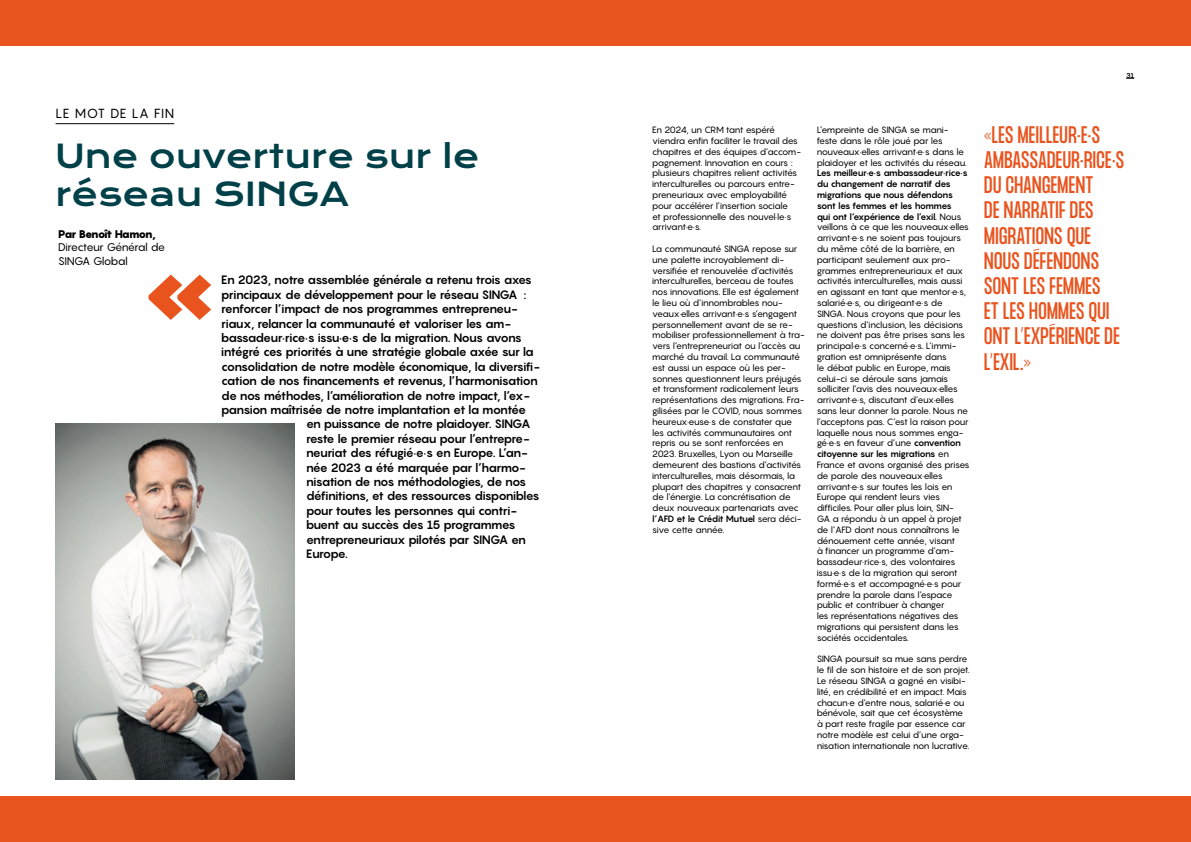
<style>
.page{position:relative;width:1191px;height:842px;background:#fff}
.page>*{position:absolute;margin:0;border:0;box-sizing:border-box;transform-origin:0 0}
.t1{font:32px/38.4px "Krona One";color:#004048}
.t2{font:21px/25.2px "Formula Condensed";letter-spacing:.02em;color:#e9531d}
.t3{font:13px "Pangram";letter-spacing:.035em;color:#000}
.t4{font:700 12px "Pangram";letter-spacing:-.08em;color:#000}
.t5{font:11px/13.2px "Pangram";letter-spacing:-.05em;color:#000}
.t6{font:900 11px "Pangram";letter-spacing:-.1em;color:#000}
.t7{font:9px/10.8px "Pangram";letter-spacing:-.06em;color:#000}
.t8{font:700 7px "Pangram";color:#000}
.s1{font-weight:700}
</style>
<div class="page">
<svg style="left:148px;top:275px;width:63px;height:45px"></svg>
<hr style="left:56px;top:123px;width:118px;height:1px;background:#000">
<img style="left:56px;top:423px;width:238px;height:357px">
<div style="left:0;top:796px;width:1191px;height:46px;background:#e9531d"></div>
<div style="left:0;top:0;width:1191px;height:45px;background:#e9531d"></div>
<h3 class="t3" style="left:56px;top:105px;width:120px">LE MOT DE LA FIN</h3>
<h1 class="t1" style="left:56px;top:137px;width:425px">Une ouverture sur le réseau SINGA</h1>
<p class="t6" style="left:58px;top:227px;width:99px">Par Benoît Hamon,</p>
<p class="t5" style="left:58px;top:241px;width:109px">Directeur Général de<br>SINGA Global</p>
<h3 class="t4" style="left:221px;top:272px;width:312px">En 2023, notre assemblée générale a retenu trois axes</h3>
<h3 class="t4" style="left:221px;top:287px;width:307px">principaux de développement pour le réseau SINGA :</h3>
<h3 class="t4" style="left:221px;top:301px;width:298px">renforcer l’impact de nos programmes entrepreneu-</h3>
<h3 class="t4" style="left:221px;top:315px;width:292px">riaux, relancer la communauté et valoriser les am-</h3>
<h3 class="t4" style="left:221px;top:330px;width:302px">bassadeur·rice·s issu·e·s de la migration. Nous avons</h3>
<h3 class="t4" style="left:221px;top:344px;width:314px">intégré ces priorités à une stratégie globale axée sur la</h3>
<h3 class="t4" style="left:221px;top:359px;width:320px">consolidation de notre modèle économique, la diversifi-</h3>
<h3 class="t4" style="left:221px;top:373px;width:318px">cation de nos financements et revenus, l’harmonisation</h3>
<h3 class="t4" style="left:221px;top:387px;width:311px">de nos méthodes, l’amélioration de notre impact, l’ex-</h3>
<h3 class="t4" style="left:221px;top:402px;width:306px">pansion maîtrisée de notre implantation et la montée</h3>
<h3 class="t4" style="left:306px;top:416px;width:226px">en puissance de notre plaidoyer. SINGA</h3>
<h3 class="t4" style="left:306px;top:431px;width:225px">reste le premier réseau pour l’entrepre-</h3>
<h3 class="t4" style="left:306px;top:445px;width:223px">neuriat des réfugié·e·s en Europe. L’an-</h3>
<h3 class="t4" style="left:306px;top:459px;width:221px">née 2023 a été marquée par l’harmo-</h3>
<h3 class="t4" style="left:306px;top:474px;width:222px">nisation de nos méthodologies, de nos</h3>
<h3 class="t4" style="left:306px;top:488px;width:235px">définitions, et des ressources disponibles</h3>
<h3 class="t4" style="left:306px;top:503px;width:213px">pour toutes les personnes qui contri-</h3>
<h3 class="t4" style="left:306px;top:517px;width:211px">buent au succès des 15 programmes</h3>
<h3 class="t4" style="left:306px;top:531px;width:221px">entrepreneuriaux pilotés par SINGA en</h3>
<h3 class="t4" style="left:306px;top:546px;width:43px">Europe.</h3>
<p class="t8" style="left:1126px;top:70px;width:10px">31</p>
<p class="t7" style="left:652px;top:124px;width:150px">En 2024, un CRM tant espéré viendra enfin faciliter le travail des chapitres et des équipes d’accom&shy;pagnement. Innovation en cours : plusieurs chapitres relient activités interculturelles ou parcours entre&shy;preneuriaux avec employabilité pour accélérer l’insertion sociale<br>et professionnelle des nouvel·le·s arrivant·e·s.</p>
<p class="t7" style="left:652px;top:243px;width:154px">La communauté SINGA repose sur une palette incroyablement di&shy;versifiée et renouvelée d’activités interculturelles, berceau de toutes nos innovations. Elle est également le lieu où d’innombrables nou&shy;veaux·elles arrivant·e·s s’engagent personnellement avant de se re&shy;mobiliser professionnellement à tra&shy;vers l’entrepreneuriat ou l’accès au marché du travail. La communauté est aussi un espace où les per&shy;sonnes questionnent leurs préjugés et transforment radicalement leurs représentations des migrations. Fra&shy;gilisées par le COVID, nous sommes heureux·euse·s de constater que les activités communautaires ont repris ou se sont renforcées en 2023. Bruxelles, Lyon ou Marseille demeurent des bastions d’activités interculturelles, mais désormais, la plupart des chapitres y consacrent de l’énergie. La concrétisation de deux nouveaux partenariats avec <span class="s1">l’AFD et le Crédit Mutuel</span> sera déci&shy;sive cette année.</p>
<p class="t7" style="left:816px;top:124px;width:152px">L’empreinte de SINGA se mani&shy;feste dans le rôle joué par les nouveaux·elles arrivant·e·s dans le plaidoyer et les activités du réseau.</p>
<p class="t7" style="left:816px;top:168px;width:154px"><span class="s1">Les meilleur·e·s ambassadeur·rice·s du changement de narratif des migrations que nous défendons sont les femmes et les hommes<br>qui ont l’expérience de l’exil.</span> Nous veillons à ce que les nouveaux·elles arrivant·e·s ne soient pas toujours du même côté de la barrière, en participant seulement aux pro&shy;grammes entrepreneuriaux et aux activités interculturelles, mais aussi en agissant en tant que mentor·e·s, salarié·e·s, ou dirigeant·e·s de SINGA. Nous croyons que pour les questions d’inclusion, les décisions ne doivent pas être prises sans les principal·e·s concerné·e·s. L’immi&shy;gration est omniprésente dans<br>le débat public en Europe, mais celui-ci se déroule sans jamais solliciter l’avis des nouveaux·elles arrivant·e·s, discutant d’eux·elles sans leur donner la parole. Nous ne l’acceptons pas. C’est la raison pour laquelle nous nous sommes enga&shy;gé·e·s en faveur d’une <span class="s1">convention citoyenne sur les migrations</span> en France et avons organisé des prises de parole des nouveaux·elles arrivant·e·s sur toutes les lois en Europe qui rendent leurs vies difficiles. Pour aller plus loin, SIN-<br>GA a répondu à un appel à projet de l’AFD dont nous connaîtrons le dénouement cette année, visant<br>à financer un programme d’am&shy;bassadeur·rice·s, des volontaires issu·e·s de la migration qui seront formé·e·s et accompagné·e·s pour prendre la parole dans l’espace public et contribuer à changer<br>les représentations négatives des migrations qui persistent dans les sociétés occidentales.</p>
<p class="t7" style="left:816px;top:654px;width:155px">SINGA poursuit sa mue sans perdre le fil de son histoire et de son projet.<br>Le réseau SINGA a gagné en visibi&shy;lité, en crédibilité et en impact. Mais chacun·e d’entre nous, salarié·e ou bénévole, sait que cet écosystème à part reste fragile par essence car notre modèle est celui d’une orga&shy;nisation internationale non lucrative.</p>
<h2 class="t2" style="left:984px;top:123px;width:141px">«LES MEILLEUR·E·S<br>AMBASSADEUR·RICE·S<br>DU CHANGEMENT<br>DE NARRATIF DES<br>MIGRATIONS QUE<br>NOUS DÉFENDONS<br>SONT LES FEMMES<br>ET LES HOMMES QUI<br>ONT L’EXPÉRIENCE DE<br>L’EXIL.»</h2>
</div>
